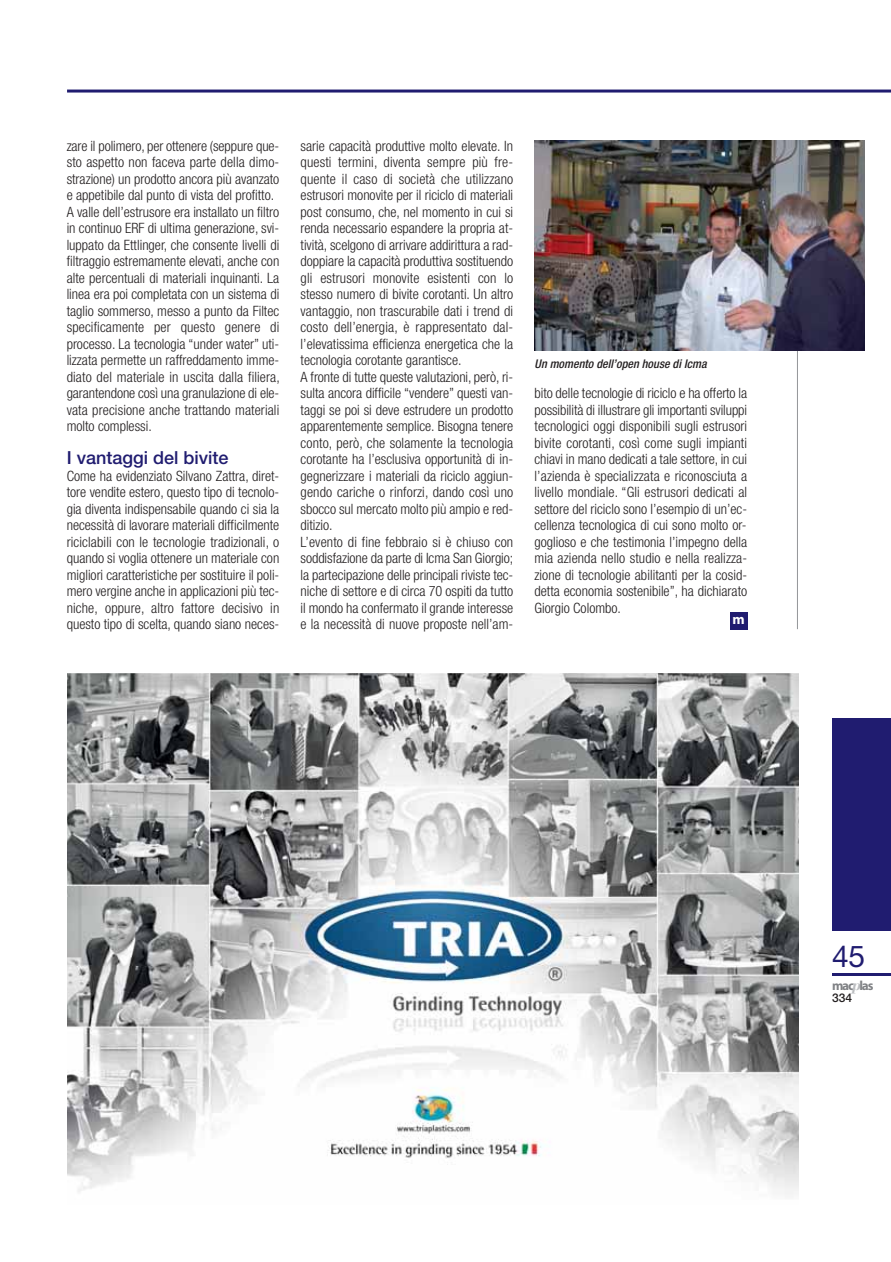
<style>
.page{position:relative;width:891px;height:1262px;background:#fff}
.page>*{position:absolute;margin:0;border:0;box-sizing:border-box;transform-origin:0 0}
.t1{font:30px "Helvetica Neue";color:#201c70}
.t2{font:500 18px "Helvetica Neue";color:#201c70}
.t3{font:300 condensed 14.25px/16.5px "Helvetica Neue";color:#231f20}
.t4{font:700 14.25px "Myriad";color:#fff}
.t5{font:700 13.2px "Myriad";letter-spacing:-.085em;color:#808285}
.t6{font:italic 500 condensed 12px "Helvetica Neue";letter-spacing:.005em;color:#231f20}
.t7{font:500 12px "Helvetica Neue";color:#231f20}
.s1{font-family:"Bodoni";font-style:italic;font-size:16.5px;color:#bbbdc0}
</style>
<div class="page">
<hr style="left:67px;top:90px;width:824px;height:3px;background:#201c70">
<div style="left:832px;top:718px;width:59px;height:213px;background:#201c70"></div>
<hr style="left:832px;top:973px;width:59px;height:2px;background:#201c70">
<hr style="left:797px;top:140px;width:1px;height:489px;background:#939598">
<img style="left:67px;top:673px;width:731px;height:522px">
<img style="left:534px;top:140px;width:331px;height:211px">
<div style="left:730px;top:612px;width:17px;height:17px;background:#201c70"></div>
<p class="t3" style="left:67px;top:139px;width:215px">zare il polimero, per ottenere (seppure que&shy;sto aspetto non faceva parte della dimo&shy;strazione) un prodotto ancora più avanzato e appetibile dal punto di vista del profitto.<br>A valle dell’estrusore era installato un filtro in continuo ERF di ultima generazione, svi&shy;luppato da Ettlinger, che consente livelli di filtraggio estremamente elevati, anche con alte percentuali di materiali inquinanti. La linea era poi completata con un sistema di taglio sommerso, messo a punto da Filtec specificamente per questo genere di processo. La tecnologia “under water” uti&shy;lizzata permette un raffreddamento imme&shy;diato del materiale in uscita dalla filiera, garantendone così una granulazione di ele&shy;vata precisione anche trattando materiali molto complessi.</p>
<p class="t2" style="left:67px;top:451px;width:163px">I vantaggi del bivite</p>
<p class="t3" style="left:67px;top:469px;width:214px;text-align:justify">Come ha evidenziato Silvano Zattra, diret&shy;tore vendite estero, questo tipo di tecnolo&shy;gia diventa indispensabile quando ci sia la necessità di lavorare materiali difficilmente riciclabili con le tecnologie tradizionali, o quando si voglia ottenere un materiale con migliori caratteristiche per sostituire il poli&shy;mero vergine anche in applicazioni più tec&shy;niche, oppure, altro fattore decisivo in questo tipo di scelta, quando siano neces-</p>
<p class="t3" style="left:301px;top:139px;width:214px">sarie capacità produttive molto elevate. In questi termini, diventa sempre più fre&shy;quente il caso di società che utilizzano estrusori monovite per il riciclo di materiali post consumo, che, nel momento in cui si renda necessario espandere la propria at&shy;tività, scelgono di arrivare addirittura a rad&shy;doppiare la capacità produttiva sostituendo gli estrusori monovite esistenti con lo stesso numero di bivite corotanti. Un altro vantaggio, non trascurabile dati i trend di costo dell’energia, è rappresentato dal&shy;l’elevatissima efficienza energetica che la tecnologia corotante garantisce.<br>A fronte di tutte queste valutazioni, però, ri&shy;sulta ancora difficile “vendere” questi van&shy;taggi se poi si deve estrudere un prodotto apparentemente semplice. Bisogna tenere conto, però, che solamente la tecnologia corotante ha l’esclusiva opportunità di in&shy;gegnerizzare i materiali da riciclo aggiun&shy;gendo cariche o rinforzi, dando così uno sbocco sul mercato molto più ampio e red&shy;ditizio.<br>L’evento di fine febbraio si è chiuso con soddisfazione da parte di Icma San Giorgio; la partecipazione delle principali riviste tec&shy;niche di settore e di circa 70 ospiti da tutto il mondo ha confermato il grande interesse e la necessità di nuove proposte nell’am-</p>
<p class="t6" style="left:534px;top:359px;width:173px">Un momento dell’open house di Icma</p>
<p class="t3" style="left:534px;top:386px;width:214px;text-align:justify">bito delle tecnologie di riciclo e ha offerto la possibilità di illustrare gli importanti sviluppi tecnologici oggi disponibili sugli estrusori bivite corotanti, così come sugli impianti chiavi in mano dedicati a tale settore, in cui l’azienda è specializzata e riconosciuta a livello mondiale. “Gli estrusori dedicati al settore del riciclo sono l’esempio di un’ec&shy;cellenza tecnologica di cui sono molto or&shy;goglioso e che testimonia l’impegno della mia azienda nello studio e nella realizza&shy;zione di tecnologie abilitanti per la cosid&shy;detta economia sostenibile”, ha dichiarato Giorgio Colombo.</p>
<p class="t4" style="left:732px;top:614px;width:14px">m</p>
<h1 class="t1" style="left:832px;top:945px;width:35px">45</h1>
<p class="t5" style="left:832px;top:980px;width:43px">mac<span class="s1">p</span>las</p>
<p class="t7" style="left:832px;top:993px;width:22px">334</p>
</div>
